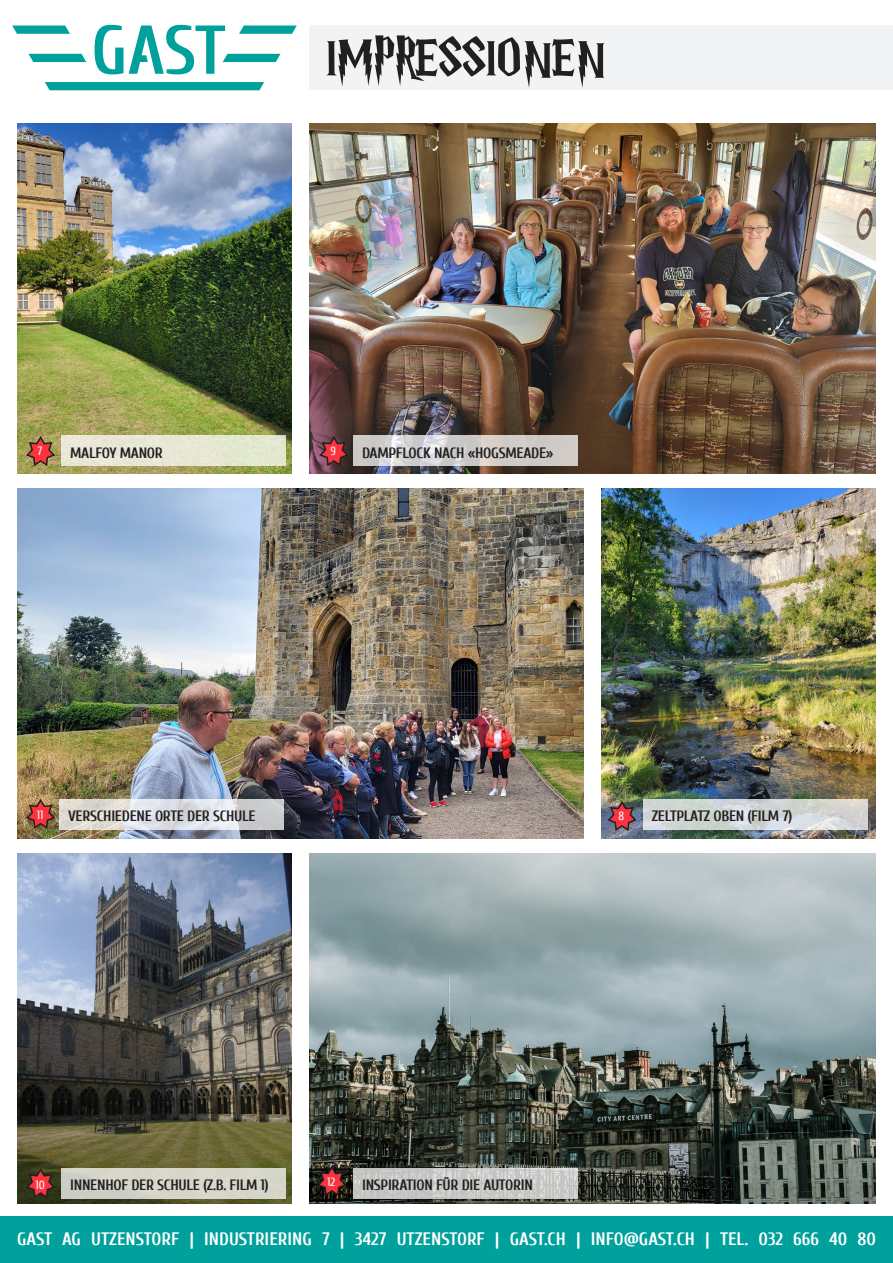
<style>
.page{position:relative;width:893px;height:1263px;background:#fff}
.page>*{position:absolute;margin:0;border:0;box-sizing:border-box;transform-origin:0 0}
.t1{font:700 18px "Cuprum";color:#fff}
.Text{font:700 15px "Cuprum";letter-spacing:-.02em;color:#231f20}
.Text-2{font:12px "Cuprum";color:#fff}
</style>
<div class="page">
<div style="left:0;top:1216px;width:893px;height:47px;background:#00a09c"></div>
<svg style="left:45px;top:82px;width:219px;height:8px;background:#06a29e"></svg>
<svg style="left:12px;top:26px;width:58px;height:8px"></svg>
<svg style="left:29px;top:54px;width:57px;height:8px"></svg>
<svg style="left:95px;top:25px;width:28px;height:49px"></svg>
<svg style="left:129px;top:25px;width:168px;height:49px"></svg>
<div style="left:309px;top:26px;width:584px;height:64px;background:#f2f3f4"></div>
<img style="left:17px;top:488px;width:567px;height:350px">
<svg style="left:326px;top:35px;width:279px;height:53px"></svg>
<svg style="left:25px;top:798px;width:32px;height:32px"></svg>
<img style="left:17px;top:853px;width:275px;height:350px">
<img style="left:309px;top:853px;width:567px;height:350px">
<img style="left:17px;top:123px;width:275px;height:350px">
<img style="left:309px;top:123px;width:567px;height:350px">
<img style="left:601px;top:488px;width:275px;height:350px">
<svg style="left:606px;top:800px;width:32px;height:32px"></svg>
<svg style="left:25px;top:435px;width:32px;height:32px"></svg>
<svg style="left:318px;top:435px;width:32px;height:32px"></svg>
<svg style="left:25px;top:1167px;width:32px;height:32px"></svg>
<svg style="left:316px;top:1165px;width:32px;height:32px"></svg>
<svg style="left:643px;top:799px;width:225px;height:31px;background:#d2d7d6"></svg>
<svg style="left:60px;top:799px;width:224px;height:31px;background:#dbdbdc"></svg>
<svg style="left:354px;top:436px;width:224px;height:30px;background:#d1cecd"></svg>
<svg style="left:354px;top:1168px;width:224px;height:30px;background:#c9c9c7"></svg>
<div style="left:62px;top:436px;width:224px;height:30px;background:#e7e7d4"></div>
<div style="left:62px;top:1168px;width:224px;height:30px;background:#d6d6c9"></div>
<p class="Text-2" style="left:38px;top:444px;width:6px">7</p>
<p class="Text-2" style="left:331px;top:444px;width:7px">9</p>
<p class="Text" style="left:70px;top:444px;width:94px">MALFOY MANOR</p>
<p class="Text" style="left:362px;top:444px;width:193px">DAMPFLOCK NACH «HOGSMEADE»</p>
<p class="Text" style="left:68px;top:808px;width:189px">VERSCHIEDENE ORTE DER SCHULE</p>
<p class="Text" style="left:652px;top:808px;width:142px">ZELTPLATZ OBEN (FILM 7)</p>
<p class="Text-2" style="left:37px;top:808px;width:8px">11</p>
<p class="Text-2" style="left:619px;top:809px;width:7px">8</p>
<p class="Text-2" style="left:35px;top:1178px;width:11px">10</p>
<p class="Text-2" style="left:327px;top:1175px;width:10px">12</p>
<p class="Text" style="left:70px;top:1176px;width:200px">INNENHOF DER SCHULE (Z.B. FILM 1)</p>
<p class="Text" style="left:362px;top:1176px;width:172px">INSPIRATION FÜR DIE AUTORIN</p>
<p class="t1" style="left:17px;top:1229px;width:860px">GAST AG UTZENSTORF | INDUSTRIERING 7 | 3427 UTZENSTORF | GAST.CH | INFO@GAST.CH | TEL. 032 666 40 80</p>
</div>
